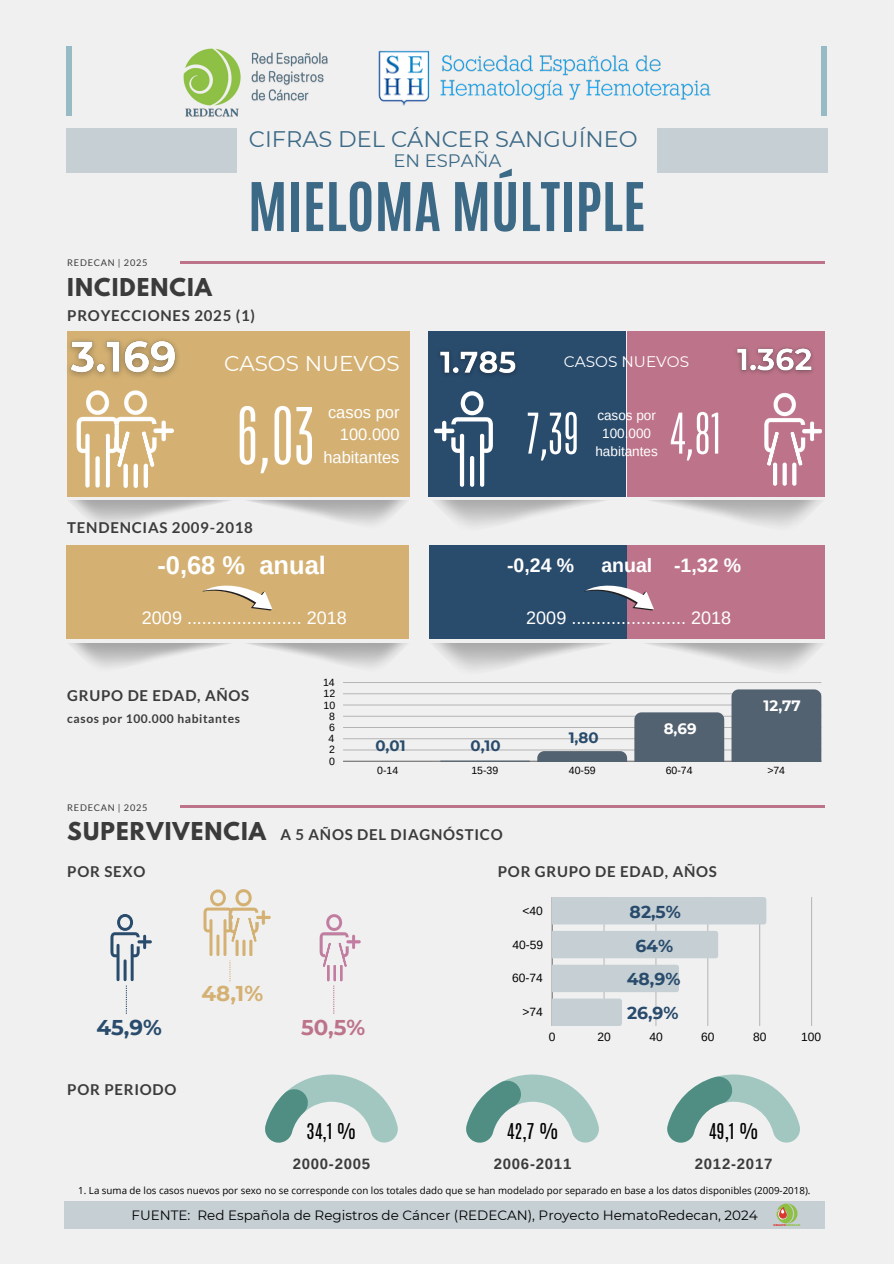
<style>
.page{position:relative;width:894px;height:1264px;background:#fff}
.page>*{position:absolute;margin:0;border:0;box-sizing:border-box;transform-origin:0 0}
.t1{font:81px "TT Bluescreens";color:#fff}
.t2{font:58.5px "TT Bluescreens";color:#fff}
.t3{font:700 57px "Antonio";color:#3c6986}
.t4{font:700 25.5px "Arimo";color:#fff}
.t5{font:22.5px "Montserrat";color:#3c6986}
.t6{font:700 21.75px "League Spartan";letter-spacing:.05em;color:#3b3b3b}
.t7{font:21.45px "Montserrat";color:#fff}
.t8{font:700 21.3px "Montserrat";color:#d4b173}
.t9{font:700 21.3px "Montserrat";color:#294b6c}
.t10{font:700 21.3px "Montserrat";color:#bd748a}
.t11{font:700 19.5px "Arimo";color:#fff}
.t12{font:18.15px "Antonio";color:#000}
.t13{font:18px "Arimo";color:#fff}
.t14{font:18px "Montserrat";color:#3c6986}
.t15{font:700 17.1px "Montserrat";color:#294b6c}
.t16{font:16.5px/22.5px "Arimo";color:#fff;text-align:right}
.t17{font:15.3px "Montserrat";color:#fff}
.t18{font:700 15px "Lato";letter-spacing:.05em;color:#3b3b3b}
.t19{font:700 15px "Arimo";letter-spacing:.05em;color:#3b3b3b}
.t20{font:700 15px "Montserrat";color:#294b6c}
.t21{font:700 15px "Montserrat";color:#fff}
.t22{font:13.5px "Montserrat";color:#000}
.t23{font:13.5px/18px "Arimo";color:#fff;text-align:center}
.t24{font:12px "Arimo";color:#000}
.t25{font:700 12px "Lato";letter-spacing:.05em;color:#3b3b3b}
.t26{font:10.5px "Arimo";color:#000}
.t27{font:9.75px "Open Sans";color:#000}
.t28{font:9.15px "Lato";letter-spacing:.08em;color:#3b3b3b}
.t29{font:900 2.7px "Montserrat";color:#8dc044}
.s1{color:#da3831}
</style>
<div class="page">
<div style="left:0;top:0;width:893px;height:1263px;background:#f0f0f0"></div>
<div style="left:67px;top:331px;width:342px;height:166px;background:#d4b173"></div>
<img style="left:144px;top:394px;width:30px;height:94px">
<img style="left:76px;top:390px;width:68px;height:98px">
<div style="left:66px;top:545px;width:342px;height:94px;background:#d4b173"></div>
<svg style="left:202px;top:585px;width:71px;height:26px"></svg>
<div style="left:428px;top:331px;width:198px;height:166px;background:#294b6c"></div>
<div style="left:626px;top:331px;width:198px;height:166px;background:#bd748a"></div>
<svg style="left:434px;top:391px;width:58px;height:96px"></svg>
<img style="left:764px;top:393px;width:57px;height:93px">
<svg style="left:766px;top:431px;width:12px;height:35px"></svg>
<svg style="left:792px;top:462px;width:4px;height:24px"></svg>
<div style="left:772px;top:462px;width:5px;height:24px;background:#fff;border-radius:2px"></div>
<svg style="left:782px;top:462px;width:4px;height:24px"></svg>
<svg style="left:789px;top:431px;width:13px;height:35px"></svg>
<div style="left:65px;top:1201px;width:759px;height:28px;background:#c6cfd4"></div>
<img style="left:776px;top:1203px;width:21px;height:20px">
<svg style="left:777px;top:1206px;width:10px;height:13px"></svg>
<div style="left:428px;top:545px;width:198px;height:94px;background:#294b6c"></div>
<div style="left:626px;top:545px;width:198px;height:94px;background:#bd748a"></div>
<svg style="left:584px;top:567px;width:70px;height:55px"></svg>
<hr style="left:551px;top:897px;width:1px;height:128px;background:#bfbfbf">
<hr style="left:603px;top:897px;width:1px;height:128px;background:#d5d5d5">
<hr style="left:655px;top:897px;width:1px;height:128px;background:#cfcfcf">
<hr style="left:707px;top:897px;width:1px;height:128px;background:#c7c7c7">
<hr style="left:759px;top:897px;width:1px;height:128px;background:#c0c0c0">
<hr style="left:811px;top:897px;width:1px;height:128px;background:#bababa">
<div style="left:552px;top:897px;width:214px;height:27px;background:#c6cfd4"></div>
<div style="left:552px;top:930px;width:166px;height:28px;background:#c6cfd4"></div>
<div style="left:552px;top:964px;width:126px;height:28px;background:#c6cfd4"></div>
<div style="left:552px;top:998px;width:69px;height:27px;background:#c6cfd4"></div>
<hr style="left:180px;top:261px;width:644px;height:2px;background:#bd748a">
<hr style="left:180px;top:805px;width:644px;height:3px;background:#bd748a">
<img style="left:319px;top:914px;width:42px;height:43px">
<hr style="left:249px;top:939px;width:3px;height:17px;background:#d4b173;border-radius:2px">
<hr style="left:242px;top:939px;width:3px;height:17px;background:#d4b173;border-radius:2px">
<svg style="left:249px;top:933px;width:8px;height:9px"></svg>
<img style="left:240px;top:889px;width:31px;height:44px">
<svg style="left:110px;top:914px;width:42px;height:99px"></svg>
<svg style="left:322px;top:942px;width:25px;height:71px"></svg>
<svg style="left:203px;top:889px;width:37px;height:92px"></svg>
<svg style="left:265px;top:1074px;width:133px;height:68px"></svg>
<svg style="left:466px;top:1074px;width:133px;height:68px"></svg>
<svg style="left:667px;top:1074px;width:132px;height:68px"></svg>
<img style="left:69px;top:340px;width:109px;height:37px">
<img style="left:736px;top:347px;width:77px;height:27px">
<img style="left:440px;top:351px;width:76px;height:24px">
<hr style="left:343px;top:761px;width:478px;height:1px;background:#000;opacity:.6">
<hr style="left:343px;top:749px;width:478px;height:1px;background:#d0d0d0">
<hr style="left:343px;top:738px;width:478px;height:1px;background:#c2c2c2">
<hr style="left:343px;top:727px;width:478px;height:1px;background:#b3b3b3">
<hr style="left:343px;top:716px;width:478px;height:1px;background:#c2c2c2">
<hr style="left:343px;top:704px;width:478px;height:1px;background:#d2d2d2">
<hr style="left:343px;top:693px;width:478px;height:1px;background:#c4c4c4">
<hr style="left:343px;top:682px;width:478px;height:1px;background:#b6b6b6">
<svg style="left:343px;top:761px;width:90px;height:1px"></svg>
<svg style="left:440px;top:760px;width:90px;height:1px"></svg>
<svg style="left:537px;top:751px;width:90px;height:10px"></svg>
<div style="left:634px;top:712px;width:90px;height:49px;background:#536270"></div>
<div style="left:731px;top:689px;width:90px;height:72px;background:#536270"></div>
<img style="left:378px;top:50px;width:51px;height:56px">
<img style="left:440px;top:55px;width:271px;height:45px">
<img style="left:183px;top:48px;width:58px;height:69px">
<img style="left:251px;top:52px;width:77px;height:49px">
<div style="left:66px;top:128px;width:170px;height:45px;background:#c6cfd4"></div>
<div style="left:657px;top:128px;width:170px;height:45px;background:#c6cfd4"></div>
<div style="left:821px;top:46px;width:5px;height:70px;background:#96bbc4"></div>
<div style="left:66px;top:46px;width:6px;height:70px;background:#96bbc4"></div>
<p class="t28" style="left:67px;top:257px;width:82px">REDECAN | 2025</p>
<p class="t6" style="left:67px;top:276px;width:146px">INCIDENCIA</p>
<p class="t5" style="left:249px;top:125px;width:390px">CIFRAS DEL CÁNCER SANGUÍNEO</p>
<p class="t14" style="left:393px;top:149px;width:109px">EN ESPAÑA</p>
<p class="t3" style="left:248px;top:166px;width:399px">MIELOMA MÚLTIPLE</p>
<p class="t18" style="left:67px;top:306px;width:189px">PROYECCIONES 2025 (1)</p>
<p class="t7" style="left:224px;top:350px;width:177px">CASOS NUEVOS</p>
<p class="t1" style="left:236px;top:397px;width:80px">6,03</p>
<p class="t16" style="left:323px;top:401px;width:78px">casos por<br>100.000 habitantes</p>
<p class="t18" style="left:67px;top:518px;width:187px">TENDENCIAS 2009-2018</p>
<h1 class="t4" style="left:157px;top:551px;width:170px">-0,68 % anual</h1>
<p class="t13" style="left:142px;top:607px;width:206px">2009 ....................... 2018</p>
<p class="t17" style="left:563px;top:352px;width:127px">CASOS NUEVOS</p>
<p class="t2" style="left:527px;top:405px;width:54px">7,39</p>
<p class="t23" style="left:595px;top:406px;width:64px">casos por<br>100.000 habitantes</p>
<p class="t2" style="left:670px;top:405px;width:52px">4,81</p>
<h3 class="t11" style="left:507px;top:555px;width:69px">-0,24 %</h3>
<h3 class="t11" style="left:601px;top:555px;width:141px">anual -1,32 %</h3>
<p class="t13" style="left:526px;top:607px;width:206px">2009 ....................... 2018</p>
<p class="t18" style="left:67px;top:686px;width:183px">GRUPO DE EDAD, AÑOS</p>
<h6 class="t25" style="left:67px;top:710px;width:174px">casos por 100.000 habitantes</h6>
<p class="t26" style="left:323px;top:676px;width:13px">14</p>
<p class="t26" style="left:323px;top:687px;width:13px">12</p>
<p class="t26" style="left:323px;top:699px;width:13px">10</p>
<p class="t26" style="left:329px;top:710px;width:7px">8</p>
<p class="t26" style="left:329px;top:721px;width:7px">6</p>
<p class="t26" style="left:328px;top:732px;width:7px">4</p>
<p class="t26" style="left:329px;top:744px;width:7px">2</p>
<p class="t20" style="left:375px;top:737px;width:32px">0,01</p>
<p class="t20" style="left:470px;top:737px;width:32px">0,10</p>
<p class="t20" style="left:568px;top:728px;width:31px">1,80</p>
<p class="t21" style="left:663px;top:719px;width:34px">8,69</p>
<p class="t21" style="left:763px;top:696px;width:39px">12,77</p>
<p class="t28" style="left:67px;top:801px;width:82px">REDECAN | 2025</p>
<p class="t6" style="left:67px;top:820px;width:200px">SUPERVIVENCIA</p>
<p class="t26" style="left:329px;top:755px;width:7px">0</p>
<p class="t26" style="left:377px;top:764px;width:23px">0-14</p>
<p class="t26" style="left:471px;top:764px;width:28px">15-39</p>
<p class="t26" style="left:568px;top:764px;width:28px">40-59</p>
<p class="t26" style="left:665px;top:764px;width:28px">60-74</p>
<p class="t26" style="left:767px;top:764px;width:19px">&gt;74</p>
<p class="t18" style="left:280px;top:825px;width:224px">A 5 AÑOS DEL DIAGNÓSTICO</p>
<p class="t18" style="left:67px;top:862px;width:80px">POR SEXO</p>
<p class="t8" style="left:201px;top:979px;width:63px">48,1%</p>
<p class="t9" style="left:96px;top:1014px;width:67px">45,9%</p>
<h2 class="t10" style="left:301px;top:1014px;width:66px">50,5%</h2>
<p class="t18" style="left:67px;top:1080px;width:111px">POR PERIODO</p>
<p class="t18" style="left:497px;top:862px;width:221px">POR GRUPO DE EDAD, AÑOS</p>
<p class="t15" style="left:629px;top:901px;width:53px">82,5%</p>
<p class="t15" style="left:635px;top:935px;width:39px">64%</p>
<p class="t15" style="left:626px;top:968px;width:55px">48,9%</p>
<p class="t15" style="left:627px;top:1002px;width:53px">26,9%</p>
<p class="t24" style="left:522px;top:904px;width:22px">&lt;40</p>
<p class="t24" style="left:512px;top:937px;width:32px">40-59</p>
<p class="t24" style="left:512px;top:971px;width:32px">60-74</p>
<p class="t24" style="left:522px;top:1005px;width:22px">&gt;74</p>
<p class="t24" style="left:548px;top:1029px;width:8px">0</p>
<p class="t24" style="left:597px;top:1029px;width:15px">20</p>
<p class="t24" style="left:649px;top:1029px;width:15px">40</p>
<p class="t24" style="left:701px;top:1029px;width:15px">60</p>
<p class="t24" style="left:752px;top:1029px;width:15px">80</p>
<p class="t24" style="left:801px;top:1029px;width:22px">100</p>
<h3 class="t12" style="left:306px;top:1118px;width:51px">34,1 %</h3>
<h3 class="t12" style="left:506px;top:1118px;width:53px">42,7 %</h3>
<h3 class="t12" style="left:708px;top:1118px;width:51px">49,1 %</h3>
<p class="t19" style="left:292px;top:1154px;width:79px">2000-2005</p>
<p class="t19" style="left:493px;top:1154px;width:79px">2006-2011</p>
<p class="t19" style="left:694px;top:1154px;width:79px">2012-2017</p>
<p class="t27" style="left:78px;top:1183px;width:733px">1. La suma de los casos nuevos por sexo no se corresponde con los totales dado que se han modelado por separado en base a los datos disponibles (2009-2018).</p>
<h3 class="t22" style="left:131px;top:1206px;width:627px">FUENTE: Red Española de Registros de Cáncer (REDECAN), Proyecto HematoRedecan, 2024</h3>
<p class="t29" style="left:773px;top:1223px;width:28px"><span class="s1">HEMATO</span>REDECAN</p>
</div>
